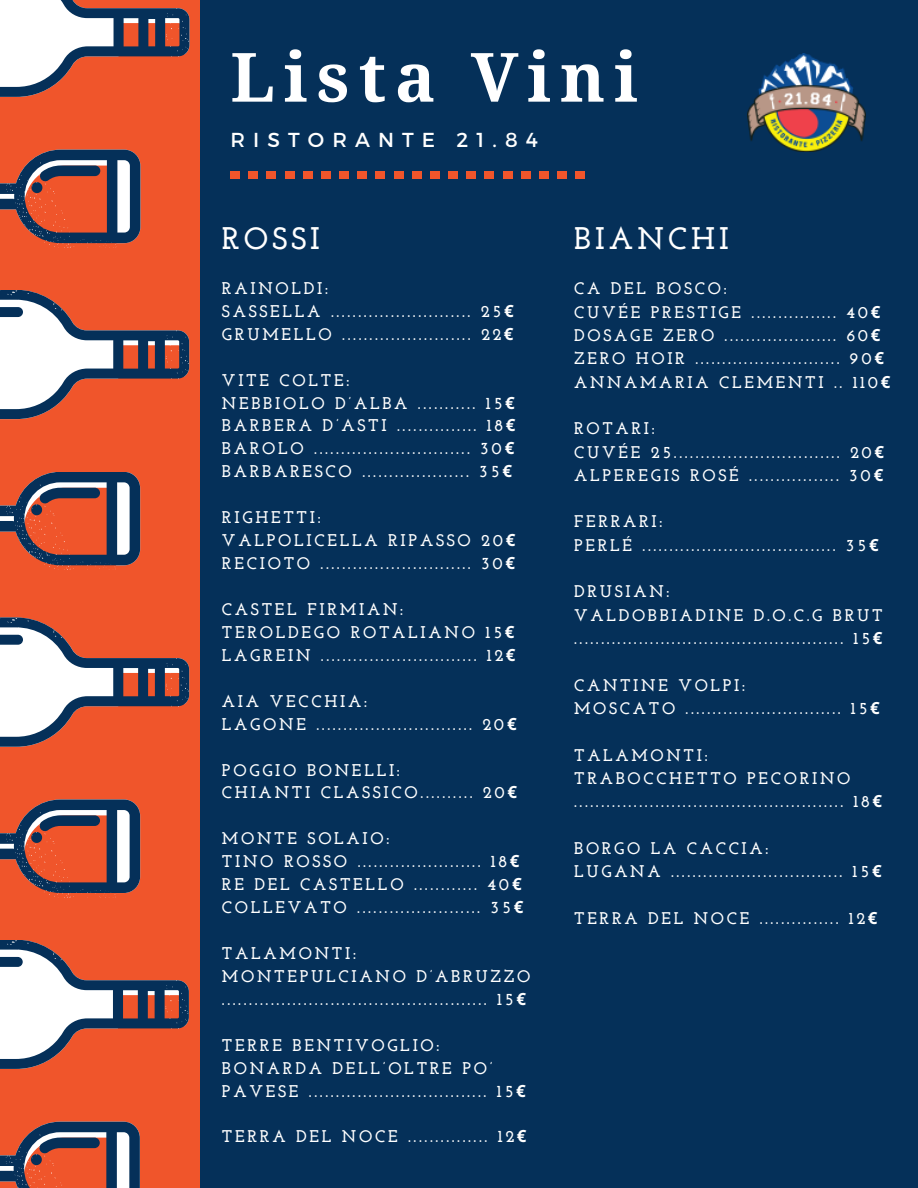
<style>
.page{position:relative;width:918px;height:1188px;background:#f0552b}
.page>*{position:absolute;margin:0;border:0;box-sizing:border-box;transform-origin:0 0}
.t1{font:700 67.95px "Noto Serif";letter-spacing:.13em;color:#fff}
.t2{font:700 31.2px "Josefin Slab";letter-spacing:.13em;color:#fff}
.t3{font:20.25px "Montserrat";letter-spacing:.4em;color:#fff}
.t4{font:700 16.95px/23px "Josefin Slab";letter-spacing:.16em;color:#fff}
.t5{font:700 16.8px/23.2px "Josefin Slab";letter-spacing:.16em;color:#fff}
.s1{font-family:"Noto Sans"}
</style>
<div class="page">
<svg style="left:0;top:0;width:189px;height:97px"></svg>
<svg style="left:0;top:150px;width:140px;height:98px"></svg>
<svg style="left:0;top:290px;width:189px;height:129px"></svg>
<svg style="left:0;top:472px;width:140px;height:98px"></svg>
<svg style="left:0;top:618px;width:189px;height:129px"></svg>
<svg style="left:0;top:800px;width:140px;height:98px"></svg>
<svg style="left:0;top:940px;width:189px;height:129px"></svg>
<svg style="left:0;top:1122px;width:140px;height:66px"></svg>
<div style="left:201px;top:0;width:717px;height:1188px;background:#053059"></div>
<div style="left:576px;top:171px;width:9px;height:8px;background:#f0552b"></div>
<div style="left:557px;top:171px;width:10px;height:8px;background:#f0552b"></div>
<div style="left:539px;top:171px;width:9px;height:8px;background:#f0552b"></div>
<div style="left:503px;top:171px;width:9px;height:8px;background:#f0552b"></div>
<div style="left:485px;top:171px;width:9px;height:8px;background:#f0552b"></div>
<div style="left:521px;top:171px;width:9px;height:8px;background:#f0552b"></div>
<div style="left:467px;top:171px;width:9px;height:8px;background:#f0552b"></div>
<div style="left:267px;top:171px;width:9px;height:8px;background:#f0552b"></div>
<div style="left:285px;top:171px;width:9px;height:8px;background:#f0552b"></div>
<div style="left:303px;top:171px;width:9px;height:8px;background:#f0552b"></div>
<div style="left:249px;top:171px;width:9px;height:8px;background:#f0552b"></div>
<div style="left:231px;top:171px;width:9px;height:8px;background:#f0552b"></div>
<div style="left:340px;top:171px;width:9px;height:8px;background:#f0552b"></div>
<div style="left:394px;top:171px;width:9px;height:8px;background:#f0552b"></div>
<div style="left:412px;top:171px;width:9px;height:8px;background:#f0552b"></div>
<div style="left:430px;top:171px;width:9px;height:8px;background:#f0552b"></div>
<div style="left:358px;top:171px;width:9px;height:8px;background:#f0552b"></div>
<div style="left:449px;top:171px;width:9px;height:8px;background:#f0552b"></div>
<div style="left:376px;top:171px;width:9px;height:8px;background:#f0552b"></div>
<div style="left:321px;top:171px;width:9px;height:8px;background:#f0552b"></div>
<img style="left:747px;top:54px;width:118px;height:98px">
<p class="t1" style="left:231px;top:29px;width:409px">Lista Vini</p>
<p class="t3" style="left:231px;top:126px;width:309px">RISTORANTE 21.84</p>
<p class="t2" style="left:222px;top:225px;width:100px">ROSSI</p>
<p class="t4" style="left:222px;top:278px;width:108px">RAINOLDI:</p>
<p class="t4" style="left:222px;top:301px;width:293px">SASSELLA .......................... 25<span class="s1">€</span></p>
<p class="t4" style="left:222px;top:324px;width:293px">GRUMELLO ........................ 22<span class="s1">€</span></p>
<p class="t4" style="left:222px;top:370px;width:129px">VITE COLTE:</p>
<p class="t4" style="left:222px;top:393px;width:294px">NEBBIOLO D’ALBA ........... 15<span class="s1">€</span></p>
<p class="t4" style="left:222px;top:416px;width:295px">BARBERA D’ASTI ............... 18<span class="s1">€</span></p>
<p class="t4" style="left:222px;top:439px;width:294px">BAROLO ............................. 30<span class="s1">€</span></p>
<p class="t4" style="left:222px;top:462px;width:292px">BARBARESCO .................... 35<span class="s1">€</span></p>
<p class="t4" style="left:222px;top:508px;width:100px">RIGHETTI:</p>
<p class="t4" style="left:222px;top:530px;width:295px">VALPOLICELLA RIPASSO 20<span class="s1">€</span></p>
<p class="t4" style="left:222px;top:553px;width:295px">RECIOTO ............................ 30<span class="s1">€</span></p>
<p class="t4" style="left:222px;top:599px;width:183px">CASTEL FIRMIAN:</p>
<p class="t4" style="left:222px;top:622px;width:294px">TEROLDEGO ROTALIANO 15<span class="s1">€</span></p>
<p class="t4" style="left:222px;top:645px;width:295px">LAGREIN ............................. 12<span class="s1">€</span></p>
<p class="t4" style="left:222px;top:691px;width:147px">AIA VECCHIA:</p>
<p class="t4" style="left:222px;top:714px;width:296px">LAGONE ............................. 20<span class="s1">€</span></p>
<p class="t4" style="left:222px;top:760px;width:179px">POGGIO BONELLI:</p>
<p class="t4" style="left:222px;top:783px;width:297px">CHIANTI CLASSICO.......... 20<span class="s1">€</span></p>
<p class="t4" style="left:222px;top:829px;width:169px">MONTE SOLAIO:</p>
<p class="t4" style="left:222px;top:852px;width:299px">TINO ROSSO ....................... 18<span class="s1">€</span></p>
<p class="t4" style="left:222px;top:874px;width:301px">RE DEL CASTELLO ............ 40<span class="s1">€</span></p>
<p class="t4" style="left:222px;top:897px;width:303px">COLLEVATO ....................... 35<span class="s1">€</span></p>
<p class="t4" style="left:222px;top:943px;width:135px">TALAMONTI:</p>
<p class="t4" style="left:222px;top:966px;width:310px">MONTEPULCIANO D’ABRUZZO ................................................. 15<span class="s1">€</span></p>
<p class="t4" style="left:222px;top:1035px;width:219px">TERRE BENTIVOGLIO:</p>
<p class="t4" style="left:222px;top:1058px;width:305px">BONARDA DELL’OLTRE PO’<br>PAVESE ................................. 15<span class="s1">€</span></p>
<p class="t4" style="left:222px;top:1127px;width:306px">TERRA DEL NOCE ............... 12<span class="s1">€</span></p>
<p class="t2" style="left:574px;top:225px;width:156px">BIANCHI</p>
<p class="t5" style="left:574px;top:279px;width:154px">CA DEL BOSCO:</p>
<p class="t5" style="left:574px;top:302px;width:308px">CUVÉE PRESTIGE ................ 40<span class="s1">€</span></p>
<p class="t5" style="left:574px;top:325px;width:308px">DOSAGE ZERO ..................... 60<span class="s1">€</span></p>
<p class="t5" style="left:574px;top:349px;width:311px">ZERO HOIR ........................... 90<span class="s1">€</span></p>
<p class="t5" style="left:574px;top:372px;width:318px">ANNAMARIA CLEMENTI .. 110<span class="s1">€</span></p>
<p class="t5" style="left:574px;top:418px;width:82px">ROTARI:</p>
<p class="t5" style="left:574px;top:442px;width:312px">CUVÉE 25............................... 20<span class="s1">€</span></p>
<p class="t5" style="left:574px;top:465px;width:311px">ALPEREGIS ROSÉ ................. 30<span class="s1">€</span></p>
<p class="t5" style="left:574px;top:512px;width:90px">FERRARI:</p>
<p class="t5" style="left:574px;top:535px;width:306px">PERLÉ .................................... 35<span class="s1">€</span></p>
<p class="t5" style="left:574px;top:582px;width:97px">DRUSIAN:</p>
<p class="t5" style="left:574px;top:605px;width:310px">VALDOBBIADINE D.O.C.G BRUT .................................................. 15<span class="s1">€</span></p>
<p class="t5" style="left:574px;top:675px;width:172px">CANTINE VOLPI:</p>
<p class="t5" style="left:574px;top:698px;width:307px">MOSCATO ............................. 15<span class="s1">€</span></p>
<p class="t5" style="left:574px;top:745px;width:135px">TALAMONTI:</p>
<p class="t5" style="left:574px;top:768px;width:309px">TRABOCCHETTO PECORINO .................................................. 18<span class="s1">€</span></p>
<p class="t5" style="left:574px;top:838px;width:196px">BORGO LA CACCIA:</p>
<p class="t5" style="left:574px;top:861px;width:309px">LUGANA ................................ 15<span class="s1">€</span></p>
<p class="t5" style="left:574px;top:908px;width:305px">TERRA DEL NOCE ............... 12<span class="s1">€</span></p>
</div>
